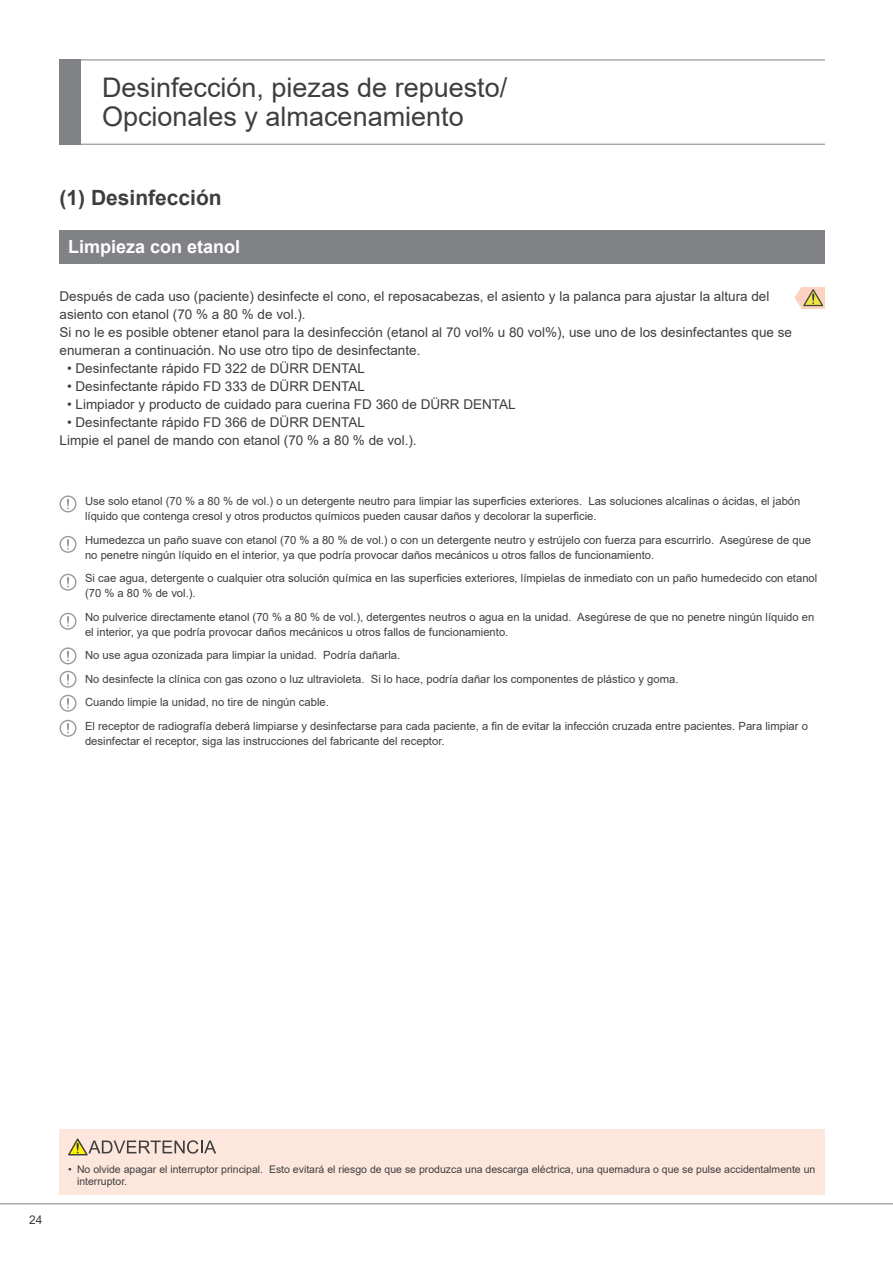
<style>
.page{position:relative;width:893px;height:1263px;background:#fff}
.page>*{position:absolute;margin:0;border:0;box-sizing:border-box;transform-origin:0 0}
.t1{font:27px/28.5px "Arial";color:#3e3e3f}
.t2{font:700 21px "Arial";color:#3e3e3f}
.t3{font:700 18px "Arial";color:#fff}
.t4{font:13.5px/18px "Arial";color:#3e3e3f}
.t5{font:12px "Arial";color:#3e3e3f}
.t6{font:11.25px/15px "Arial";color:#3e3e3f}
.t7{font:10.5px/12px "Arial";color:#3e3e3f}
</style>
<div class="page">
<hr style="left:0;top:1203px;width:893px;height:1px;background:#808285">
<hr style="left:60px;top:144px;width:765px;height:1px;background:#808285">
<hr style="left:60px;top:60px;width:765px;height:1px;background:#808285">
<div style="left:60px;top:60px;width:21px;height:85px;background:#808285"></div>
<div style="left:60px;top:1130px;width:765px;height:65px;background:#fde7dc"></div>
<div style="left:60px;top:230px;width:765px;height:34px;background:#808285"></div>
<svg style="left:68px;top:1138px;width:148px;height:17px"></svg>
<svg style="left:60px;top:495px;width:17px;height:17px"></svg>
<svg style="left:60px;top:536px;width:17px;height:17px"></svg>
<svg style="left:60px;top:574px;width:17px;height:17px"></svg>
<svg style="left:60px;top:613px;width:17px;height:17px"></svg>
<svg style="left:60px;top:647px;width:17px;height:17px"></svg>
<svg style="left:60px;top:671px;width:17px;height:17px"></svg>
<svg style="left:60px;top:695px;width:17px;height:17px"></svg>
<svg style="left:60px;top:720px;width:17px;height:17px"></svg>
<div style="left:801px;top:287px;width:24px;height:21px;background:#fcd2c0"></div>
<svg style="left:794px;top:288px;width:29px;height:19px"></svg>
<h1 class="t1" style="left:102px;top:74px;width:407px">Desinfección, piezas de repuesto/<br>Opcionales y almacenamiento</h1>
<h2 class="t2" style="left:60px;top:183px;width:164px">(1) Desinfección</h2>
<h3 class="t3" style="left:68px;top:234px;width:174px">Limpieza con etanol</h3>
<p class="t4" style="left:60px;top:287px;width:734px">Después de cada uso (paciente) desinfecte el cono, el reposacabezas, el asiento y la palanca para ajustar la altura del asiento con etanol (70 % a 80 % de vol.).<br>Si no le es posible obtener etanol para la desinfección (etanol al 70 vol% u 80 vol%), use uno de los desinfectantes que se enumeran a continuación. No use otro tipo de desinfectante.</p>
<p class="t4" style="left:67px;top:359px;width:299px">• Desinfectante rápido FD 322 de DÜRR DENTAL</p>
<p class="t4" style="left:67px;top:377px;width:299px">• Desinfectante rápido FD 333 de DÜRR DENTAL</p>
<p class="t4" style="left:67px;top:395px;width:450px">• Limpiador y producto de cuidado para cuerina FD 360 de DÜRR DENTAL</p>
<p class="t4" style="left:60px;top:413px;width:359px;text-indent:8px">• Desinfectante rápido FD 366 de DÜRR DENTAL<br>Limpie el panel de mando con etanol (70 % a 80 % de vol.).</p>
<p class="t6" style="left:85px;top:494px;width:717px">Use solo etanol (70 % a 80 % de vol.) o un detergente neutro para limpiar las superficies exteriores. Las soluciones alcalinas o ácidas, el jabón líquido que contenga cresol y otros productos químicos pueden causar daños y decolorar la superficie.</p>
<p class="t6" style="left:85px;top:532px;width:728px">Humedezca un paño suave con etanol (70 % a 80 % de vol.) o con un detergente neutro y estrújelo con fuerza para escurrirlo. Asegúrese de que no penetre ningún líquido en el interior, ya que podría provocar daños mecánicos u otros fallos de funcionamiento.</p>
<p class="t6" style="left:85px;top:571px;width:734px">Si cae agua, detergente o cualquier otra solución química en las superficies exteriores, límpielas de inmediato con un paño humedecido con etanol (70 % a 80 % de vol.).</p>
<p class="t6" style="left:85px;top:609px;width:731px">No pulverice directamente etanol (70 % a 80 % de vol.), detergentes neutros o agua en la unidad. Asegúrese de que no penetre ningún líquido en el interior, ya que podría provocar daños mecánicos u otros fallos de funcionamiento.</p>
<p class="t6" style="left:85px;top:643px;width:724px;line-height:23.5px">No use agua ozonizada para limpiar la unidad. Podría dañarla.<br>No desinfecte la clínica con gas ozono o luz ultravioleta. Si lo hace, podría dañar los componentes de plástico y goma.<br>Cuando limpie la unidad, no tire de ningún cable.<br>El receptor de radiografía deberá limpiarse y desinfectarse para cada paciente, a fin de evitar la infección cruzada entre pacientes. Para limpiar o</p>
<p class="t6" style="left:85px;top:733px;width:361px">desinfectar el receptor, siga las instrucciones del fabricante del receptor.</p>
<p class="t5" style="left:29px;top:1212px;width:15px">24</p>
<p class="t7" style="left:77px;top:1163px;width:740px;text-indent:-9px">• No olvide apagar el interruptor principal. Esto evitará el riesgo de que se produzca una descarga eléctrica, una quemadura o que se pulse accidentalmente un interruptor.</p>
</div>
